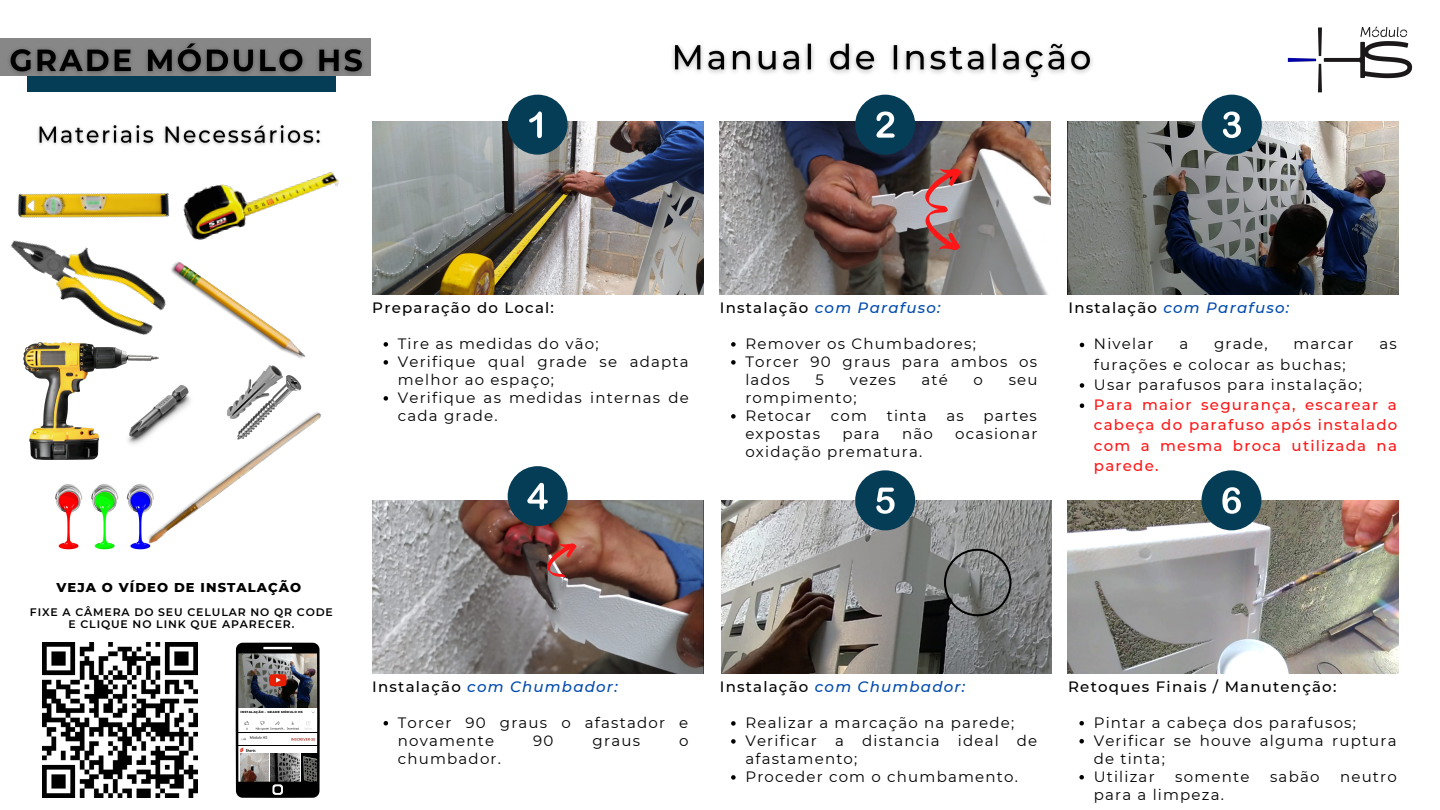
<style>
.page{position:relative;width:1440px;height:810px;background:#fff}
.page>*{position:absolute;margin:0;border:0;box-sizing:border-box;transform-origin:0 0}
.t1{font:15px/18px "Montserrat";letter-spacing:.08em;color:#000}
.t2{font:italic 500 15px "Montserrat";letter-spacing:.08em;color:#004aad}
.t3{font:500 15px/20.2px "Montserrat";letter-spacing:.08em;color:#ff1616;text-align:justify}
.t4{font:500 15px "Montserrat";letter-spacing:.08em;color:#000}
.t5{font:800 13.1px "Montserrat";letter-spacing:.08em;color:#000}
.t6{font:600 10.9px/11.2px "Montserrat";letter-spacing:.08em;color:#000;text-align:center}
.t7{font:800 3px "Montserrat";letter-spacing:.08em;color:#000}
.s1{font-style:normal;color:#000}
</style>
<div class="page">
<img style="left:17px;top:193px;width:153px;height:24px">
<img style="left:24px;top:342px;width:134px;height:117px">
<img style="left:245px;top:366px;width:57px;height:26px">
<img style="left:117px;top:371px;width:72px;height:82px">
<img style="left:172px;top:262px;width:134px;height:104px">
<img style="left:55px;top:484px;width:77px;height:66px">
<img style="left:132px;top:392px;width:190px;height:158px">
<img style="left:372px;top:122px;width:331px;height:173px">
<div style="left:508px;top:95px;width:60px;height:60px;background:#053d57;border-radius:50%"></div>
<svg style="left:529px;top:112px;width:13px;height:26px"></svg>
<img style="left:720px;top:122px;width:331px;height:173px">
<div style="left:855px;top:95px;width:60px;height:60px;background:#053d57;border-radius:50%"></div>
<svg style="left:876px;top:112px;width:19px;height:26px"></svg>
<img style="left:1068px;top:122px;width:331px;height:173px">
<div style="left:1202px;top:95px;width:60px;height:60px;background:#053d57;border-radius:50%"></div>
<svg style="left:1223px;top:112px;width:18px;height:26px"></svg>
<img style="left:372px;top:501px;width:331px;height:173px">
<div style="left:508px;top:466px;width:60px;height:60px;background:#053d57;border-radius:50%"></div>
<svg style="left:527px;top:483px;width:21px;height:27px"></svg>
<img style="left:721px;top:501px;width:331px;height:173px">
<div style="left:855px;top:470px;width:60px;height:60px;background:#053d57;border-radius:50%"></div>
<svg style="left:876px;top:488px;width:19px;height:26px"></svg>
<img style="left:1068px;top:501px;width:330px;height:173px">
<div style="left:1201px;top:470px;width:60px;height:60px;background:#053d57;border-radius:50%"></div>
<svg style="left:1222px;top:487px;width:19px;height:27px"></svg>
<img style="left:10px;top:217px;width:162px;height:118px">
<img style="left:183px;top:172px;width:156px;height:68px">
<img style="left:1287px;top:26px;width:126px;height:67px">
<svg style="left:916px;top:160px;width:57px;height:99px;background:#926f6d"></svg>
<svg style="left:540px;top:536px;width:46px;height:47px;background:#8f5148"></svg>
<img style="left:43px;top:643px;width:155px;height:155px">
<div style="left:27px;top:71px;width:308px;height:21px;background:#053d57"></div>
<svg style="left:236px;top:643px;width:84px;height:155px"></svg>
<hr style="left:238px;top:733px;width:80px;height:1px;background:#000">
<hr style="left:238px;top:745px;width:80px;height:1px;background:#000">
<img style="left:240px;top:748px;width:16px;height:4px">
<svg style="left:944px;top:549px;width:68px;height:67px;background:#737575"></svg>
<img style="left:672px;top:43px;width:420px;height:37px">
<img style="left:38px;top:125px;width:283px;height:20px">
<svg style="left:384px;top:342px;width:4px;height:5px"></svg>
<svg style="left:384px;top:360px;width:4px;height:5px"></svg>
<svg style="left:384px;top:396px;width:4px;height:5px"></svg>
<svg style="left:731px;top:342px;width:5px;height:5px"></svg>
<svg style="left:731px;top:360px;width:5px;height:5px"></svg>
<svg style="left:731px;top:414px;width:5px;height:5px"></svg>
<svg style="left:1080px;top:343px;width:4px;height:4px"></svg>
<svg style="left:1080px;top:383px;width:4px;height:5px"></svg>
<svg style="left:1080px;top:403px;width:4px;height:5px"></svg>
<svg style="left:384px;top:721px;width:4px;height:4px"></svg>
<svg style="left:731px;top:721px;width:5px;height:5px"></svg>
<svg style="left:731px;top:739px;width:5px;height:5px"></svg>
<svg style="left:731px;top:775px;width:5px;height:5px"></svg>
<svg style="left:1079px;top:721px;width:5px;height:4px"></svg>
<svg style="left:1079px;top:739px;width:5px;height:4px"></svg>
<svg style="left:1079px;top:775px;width:5px;height:4px"></svg>
<img style="left:1px;top:38px;width:370px;height:50px">
<p class="t4" style="left:372px;top:298px;width:183px">Preparação do Local:</p>
<p class="t1" style="left:398px;top:334px;width:293px">Tire as medidas do vão;<br>Verifique qual grade se adapta melhor ao espaço;<br>Verifique as medidas internas de cada grade.</p>
<p class="t2" style="left:720px;top:298px;width:222px"><span class="s1">Instalação</span> com Parafuso:</p>
<p class="t1" style="left:745px;top:334px;width:293px">Remover os Chumbadores;<br>Torcer 90 graus para ambos os lados</p>
<p class="t1" style="left:816px;top:370px;width:10px">5</p>
<p class="t1" style="left:850px;top:370px;width:48px">vezes</p>
<p class="t1" style="left:922px;top:370px;width:28px">até</p>
<p class="t1" style="left:974px;top:370px;width:11px">o</p>
<p class="t1" style="left:1009px;top:370px;width:30px">seu</p>
<p class="t1" style="left:745px;top:388px;width:113px">rompimento;<br>Retocar</p>
<p class="t1" style="left:831px;top:406px;width:38px">com</p>
<p class="t1" style="left:887px;top:406px;width:42px">tinta</p>
<p class="t1" style="left:946px;top:406px;width:19px">as</p>
<p class="t1" style="left:983px;top:406px;width:55px">partes</p>
<p class="t1" style="left:745px;top:424px;width:76px">expostas</p>
<p class="t1" style="left:842px;top:424px;width:39px">para</p>
<p class="t1" style="left:902px;top:424px;width:32px">não</p>
<p class="t1" style="left:955px;top:424px;width:84px">ocasionar</p>
<p class="t1" style="left:745px;top:442px;width:178px">oxidação prematura.</p>
<p class="t2" style="left:1068px;top:298px;width:222px"><span class="s1">Instalação</span> com Parafuso:</p>
<p class="t1" style="left:1094px;top:335px;width:61px">Nivelar</p>
<p class="t1" style="left:1179px;top:335px;width:10px">a</p>
<p class="t1" style="left:1214px;top:335px;width:55px">grade,</p>
<p class="t1" style="left:1293px;top:335px;width:62px">marcar</p>
<p class="t1" style="left:1379px;top:335px;width:19px">as</p>
<p class="t1" style="left:1094px;top:354px;width:270px;line-height:20.2px">furações e colocar as buchas;<br>Usar parafusos para instalação;</p>
<p class="t3" style="left:1094px;top:395px;width:305px">Para maior segurança, escarear a cabeça do parafuso após instalado com a mesma broca utilizada na parede.</p>
<p class="t5" style="left:57px;top:579px;width:246px">VEJA O VÍDEO DE INSTALAÇÃO</p>
<p class="t6" style="left:30px;top:607px;width:305px">FIXE A CÂMERA DO SEU CELULAR NO QR CODE<br>E CLIQUE NO LINK QUE APARECER.</p>
<p class="t7" style="left:240px;top:710px;width:64px">INSTALAÇÃO - GRADE MÓDULO HS</p>
<p class="t2" style="left:372px;top:677px;width:247px"><span class="s1">Instalação</span> com Chumbador:</p>
<p class="t1" style="left:398px;top:713px;width:292px">Torcer 90 graus o afastador e novamente</p>
<p class="t1" style="left:533px;top:731px;width:22px">90</p>
<p class="t1" style="left:593px;top:731px;width:49px">graus</p>
<p class="t1" style="left:679px;top:731px;width:11px">o</p>
<p class="t1" style="left:398px;top:749px;width:105px">chumbador.</p>
<p class="t2" style="left:720px;top:677px;width:247px"><span class="s1">Instalação</span> com Chumbador:</p>
<p class="t1" style="left:745px;top:714px;width:293px">Realizar a marcação na parede;<br>Verificar a distancia ideal de afastamento;<br>Proceder com o chumbamento.</p>
<p class="t4" style="left:1068px;top:677px;width:270px">Retoques Finais / Manutenção:</p>
<p class="t1" style="left:1094px;top:713px;width:304px">Pintar a cabeça dos parafusos;<br>Verificar se houve alguma ruptura de tinta;<br>Utilizar</p>
<p class="t1" style="left:1175px;top:767px;width:76px">somente</p>
<p class="t1" style="left:1270px;top:767px;width:51px">sabão</p>
<p class="t1" style="left:1340px;top:767px;width:58px">neutro</p>
<p class="t1" style="left:1094px;top:785px;width:132px">para a limpeza.</p>
</div>
